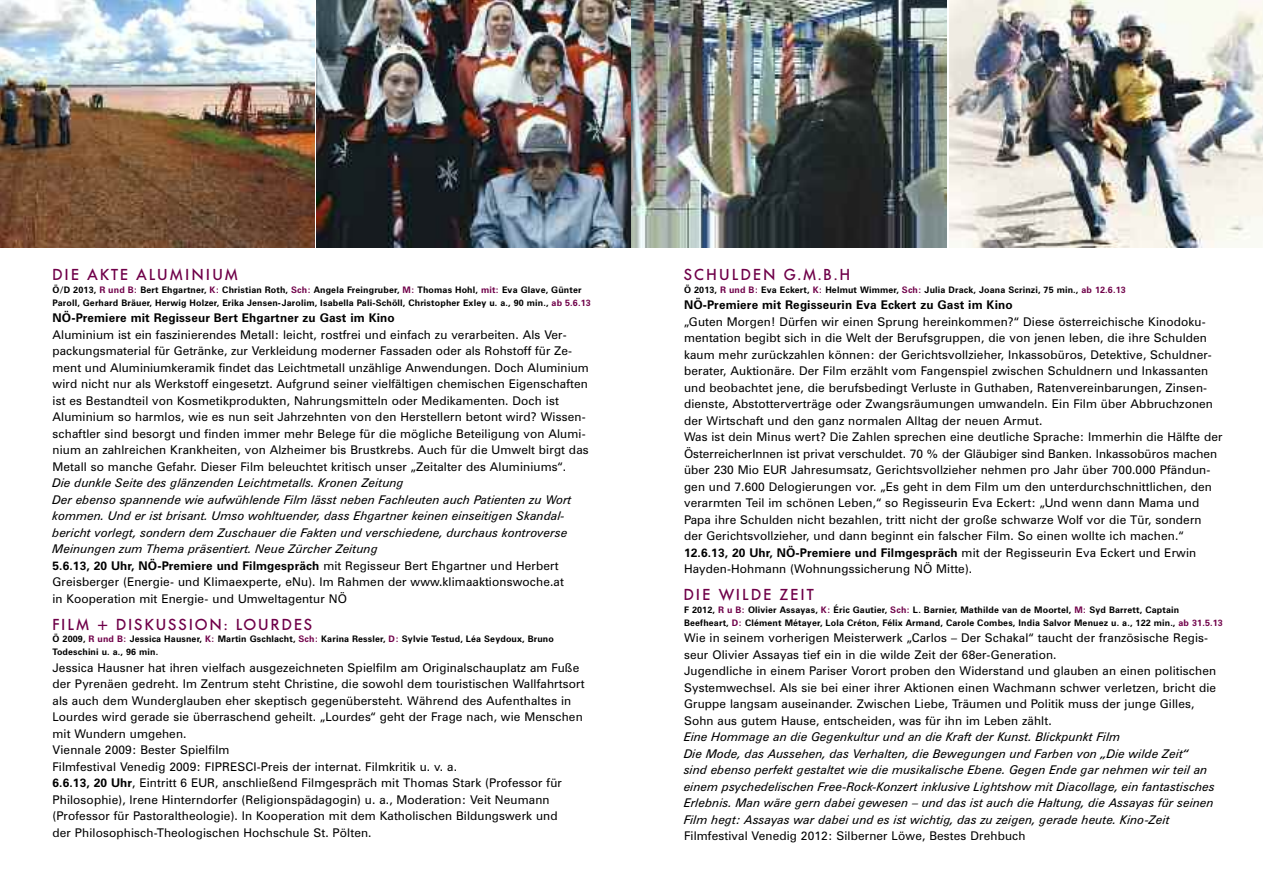
<style>
.page{position:relative;width:1263px;height:893px;background:#fff}
.page>*{position:absolute;margin:0;border:0;box-sizing:border-box;transform-origin:0 0}
.t1{font:500 15.75px "Futura BQ";letter-spacing:.115em;color:#6f0049}
.t2{font:500 15.75px "Futura BQ";letter-spacing:.155em;color:#6f0049}
.t3{font:12px/16.5px "Zurich BT";letter-spacing:.01em;color:#000}
.t4{font:italic 12px/16.5px "Zurich BT";color:#000}
.t5{font:700 12px "Zurich BT";letter-spacing:.01em;color:#000}
.t6{font:700 9px/12.8px "Zurich BT";letter-spacing:.015em;color:#000}
.s1{color:#6f0049}
.s2{font-weight:700;font-style:normal}
.s3{font-style:normal}
.s4{font-weight:700}
</style>
<div class="page">
<img style="left:0;top:0;width:315px;height:248px">
<img style="left:317px;top:0;width:629px;height:248px">
<img style="left:949px;top:0;width:314px;height:248px">
<h1 class="t2" style="left:53px;top:266px;width:187px">DIE AKTE ALUMINIUM</h1>
<p class="t6" style="left:53px;top:284px;width:540px">Ö/D 2013, <span class="s1">R und B:</span> Bert Ehgartner, <span class="s1">K:</span> Christian Roth, <span class="s1">Sch:</span> Angela Freingruber, <span class="s1">M:</span> Thomas Hohl, <span class="s1">mit:</span> Eva Glave, Günter<br>Paroll, Gerhard Bräuer, Herwig Holzer, Erika Jensen-Jarolim, Isabella Pali-Schöll, Christopher Exley u. a., 90 min., <span class="s1">ab 5.6.13</span></p>
<p class="t5" style="left:53px;top:313px;width:344px">NÖ-Premiere mit Regisseur Bert Ehgartner zu Gast im Kino</p>
<p class="t3" style="left:53px;top:327px;width:538px">Aluminium ist ein faszinierendes Metall: leicht, rostfrei und einfach zu verarbeiten. Als Ver&shy;packungsmaterial für Getränke, zur Verkleidung moderner Fassaden oder als Rohstoff für Ze&shy;ment und Aluminiumkeramik findet das Leichtmetall unzählige Anwendungen. Doch Aluminium wird nicht nur als Werkstoff eingesetzt. Aufgrund seiner vielfältigen chemischen Eigenschaften ist es Bestandteil von Kosmetikprodukten, Nahrungsmitteln oder Medikamenten. Doch ist Aluminium so harmlos, wie es nun seit Jahrzehnten von den Herstellern betont wird? Wissen&shy;schaftler sind besorgt und finden immer mehr Belege für die mögliche Beteiligung von Alumi&shy;nium an zahlreichen Krankheiten, von Alzheimer bis Brustkrebs. Auch für die Umwelt birgt das Metall so manche Gefahr. Dieser Film beleuchtet kritisch unser „Zeitalter des Aluminiums“.</p>
<p class="t4" style="left:53px;top:476px;width:521px">Die dunkle Seite des glänzenden Leichtmetalls. Kronen Zeitung<br>Der ebenso spannende wie aufwühlende Film lässt neben Fachleuten auch Patienten zu Wort kommen. Und er ist brisant. Umso wohltuender, dass Ehgartner keinen einseitigen Skandal&shy;bericht vorlegt, sondern dem Zuschauer die Fakten und verschiedene, durchaus kontroverse Meinungen zum Thema präsentiert. Neue Zürcher Zeitung<br><span class="s2">5.6.13, 20 Uhr, NÖ-Premiere und Filmgespräch</span> <span class="s3">mit Regisseur Bert Ehgartner und Herbert Greisberger (Energie- und Klimaexperte, eNu). Im Rahmen der www.klimaaktionswoche.at in Kooperation mit Energie- und Umweltagentur NÖ</span></p>
<h1 class="t1" style="left:53px;top:615px;width:261px">FILM + DISKUSSION: LOURDES</h1>
<p class="t6" style="left:53px;top:634px;width:503px">Ö 2009, <span class="s1">R und B:</span> Jessica Hausner, <span class="s1">K:</span> Martin Gschlacht, <span class="s1">Sch:</span> Karina Ressler, <span class="s1">D:</span> Sylvie Testud, Léa Seydoux, Bruno<br>Todeschini u. a., 96 min.</p>
<p class="t3" style="left:52px;top:660px;width:534px">Jessica Hausner hat ihren vielfach ausgezeichneten Spielfilm am Originalschauplatz am Fuße der Pyrenäen gedreht. Im Zentrum steht Christine, die sowohl dem touristischen Wallfahrtsort als auch dem Wunderglauben eher skeptisch gegenübersteht. Während des Aufenthaltes in Lourdes wird gerade sie überraschend geheilt. „Lourdes“ geht der Frage nach, wie Menschen mit Wundern umgehen.<br>Viennale 2009: Bester Spielfilm<br>Filmfestival Venedig 2009: FIPRESCI-Preis der internat. Filmkritik u. v. a.<br><span class="s4">6.6.13, 20 Uhr</span>, Eintritt 6 EUR, anschließend Filmgespräch mit Thomas Stark (Professor für Philosophie), Irene Hinterndorfer (Religionspädagogin) u. a., Moderation: Veit Neumann (Professor für Pastoraltheologie). In Kooperation mit dem Katholischen Bildungswerk und<br>der Philosophisch-Theologischen Hochschule St. Pölten.</p>
<h1 class="t2" style="left:684px;top:266px;width:168px">SCHULDEN G.M.B.H</h1>
<p class="t6" style="left:684px;top:284px;width:443px">Ö 2013, <span class="s1">R und B:</span> Eva Eckert, <span class="s1">K:</span> Helmut Wimmer, <span class="s1">Sch:</span> Julia Drack, Joana Scrinzi, 75 min., <span class="s1">ab 12.6.13</span></p>
<p class="t5" style="left:684px;top:301px;width:330px">NÖ-Premiere mit Regisseurin Eva Eckert zu Gast im Kino</p>
<p class="t3" style="left:684px;top:314px;width:540px">„Guten Morgen! Dürfen wir einen Sprung hereinkommen?“ Diese österreichische Kinodoku&shy;mentation begibt sich in die Welt der Berufsgruppen, die von jenen leben, die ihre Schulden kaum mehr zurückzahlen können: der Gerichtsvollzieher, Inkassobüros, Detektive, Schuldner&shy;berater, Auktionäre. Der Film erzählt vom Fangenspiel zwischen Schuldnern und Inkassanten und beobachtet jene, die berufsbedingt Verluste in Guthaben, Ratenvereinbarungen, Zinsen&shy;dienste, Abstotterverträge oder Zwangsräumungen umwandeln. Ein Film über Abbruchzonen der Wirtschaft und den ganz normalen Alltag der neuen Armut.<br>Was ist dein Minus wert? Die Zahlen sprechen eine deutliche Sprache: Immerhin die Hälfte der ÖsterreicherInnen ist privat verschuldet. 70 % der Gläubiger sind Banken. Inkassobüros machen über 230 Mio EUR Jahresumsatz, Gerichtsvollzieher nehmen pro Jahr über 700.000 Pfändun&shy;gen und 7.600 Delogierungen vor. „Es geht in dem Film um den unterdurchschnittlichen, den verarmten Teil im schönen Leben,“ so Regisseurin Eva Eckert: „Und wenn dann Mama und Papa ihre Schulden nicht bezahlen, tritt nicht der große schwarze Wolf vor die Tür, sondern der Gerichtsvollzieher, und dann beginnt ein falscher Film. So einen wollte ich machen.“ <span class="s4">12.6.13, 20 Uhr, NÖ-Premiere und Filmgespräch</span> mit der Regisseurin Eva Eckert und Erwin Hayden-Hohmann (Wohnungssicherung NÖ Mitte).</p>
<h1 class="t1" style="left:684px;top:586px;width:131px">DIE WILDE ZEIT</h1>
<p class="t6" style="left:684px;top:604px;width:540px">F 2012, <span class="s1">R u B:</span> Olivier Assayas, <span class="s1">K:</span> Éric Gautier, <span class="s1">Sch:</span> L. Barnier, Mathilde van de Moortel, <span class="s1">M:</span> Syd Barrett, Captain<br>Beefheart, <span class="s1">D:</span> Clément Métayer, Lola Créton, Félix Armand, Carole Combes, India Salvor Menuez u. a., 122 min., <span class="s1">ab 31.5.13</span></p>
<p class="t3" style="left:684px;top:631px;width:534px">Wie in seinem vorherigen Meisterwerk „Carlos – Der Schakal“ taucht der französische Regis&shy;seur Olivier Assayas tief ein in die wilde Zeit der 68er-Generation.<br>Jugendliche in einem Pariser Vorort proben den Widerstand und glauben an einen politischen Systemwechsel. Als sie bei einer ihrer Aktionen einen Wachmann schwer verletzen, bricht die Gruppe langsam auseinander. Zwischen Liebe, Träumen und Politik muss der junge Gilles, Sohn aus gutem Hause, entscheiden, was für ihn im Leben zählt.</p>
<p class="t4" style="left:684px;top:730px;width:533px">Eine Hommage an die Gegenkultur und an die Kraft der Kunst. Blickpunkt Film<br>Die Mode, das Aussehen, das Verhalten, die Bewegungen und Farben von „Die wilde Zeit“<br>sind ebenso perfekt gestaltet wie die musikalische Ebene. Gegen Ende gar nehmen wir teil an einem psychedelischen Free-Rock-Konzert inklusive Lightshow mit Diacollage, ein fantastisches Erlebnis. Man wäre gern dabei gewesen – und das ist auch die Haltung, die Assayas für seinen Film hegt: Assayas war dabei und es ist wichtig, das zu zeigen, gerade heute. Kino-Zeit</p>
<p class="t3" style="left:684px;top:829px;width:343px">Filmfestival Venedig 2012: Silberner Löwe, Bestes Drehbuch</p>
</div>
